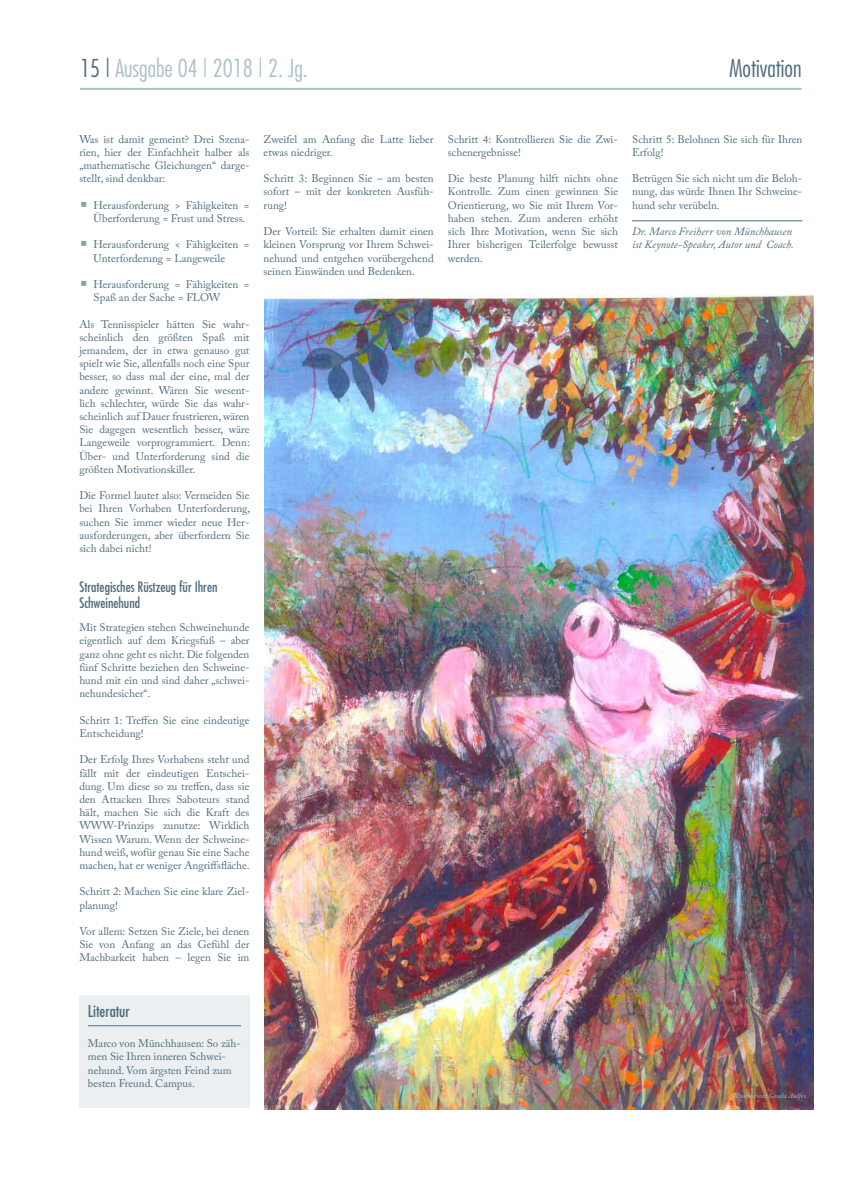
<style>
.page{position:relative;width:842px;height:1191px;background:#fff}
.page>*{position:absolute;margin:0;border:0;box-sizing:border-box;transform-origin:0 0}
.t1{font:300 condensed 24px "Futura";color:#acc0c8}
.t2{font:300 condensed 24px "Futura";color:#4f6b7b}
.t3{font:condensed 16px "Futura";color:#4f6b7b}
.t4{font:condensed 14px/16.8px "Futura";color:#4f6b7b}
.t5{font:11px/13.2px "Adobe Caslon Pro";color:#4f6b7b;text-align:justify}
.t6{font:italic 11px/13.2px "Adobe Caslon Pro";color:#4f6b7b}
.t7{font:italic 600 7px "Adobe Caslon Pro";letter-spacing:.025em;color:#acc0c8}
.s1{color:#4f6b7b}
</style>
<div class="page">
<hr style="left:80px;top:88px;width:721px;height:2px;background:#acc0c8">
<hr style="left:632px;top:221px;width:170px;height:1px;background:#4f6b7b">
<img style="left:264px;top:295px;width:550px;height:814px">
<div style="left:79px;top:995px;width:170px;height:113px;background:#ebeff1"></div>
<hr style="left:88px;top:1025px;width:153px;height:1px;background:#4f6b7b">
<h1 class="t1" style="left:80px;top:53px;width:229px"><span class="s1">15 |</span> Ausgabe 04 | 2018 | 2. Jg.</h1>
<h1 class="t2" style="left:729px;top:53px;width:74px">Motivation</h1>
<p class="t5" style="left:79px;top:132px;width:172px">Was ist damit gemeint? Drei Szena&shy;rien, hier der Einfachheit halber als „mathematische Gleichungen“ darge&shy;stellt, sind denkbar:</p>
<p class="t5" style="left:94px;top:198px;width:157px">Herausforderung &gt; Fähigkeiten =<br>Überforderung = Frust und Stress.</p>
<p class="t5" style="left:94px;top:238px;width:157px">Herausforderung &lt; Fähigkeiten =<br>Unterforderung = Langeweile</p>
<p class="t5" style="left:94px;top:277px;width:157px">Herausforderung = Fähigkeiten =<br>Spaß an der Sache = FLOW</p>
<p class="t5" style="left:79px;top:317px;width:172px">Als Tennisspieler hätten Sie wahr&shy;scheinlich den größten Spaß mit jemandem, der in etwa genauso gut spielt wie Sie, allenfalls noch eine Spur besser, so dass mal der eine, mal der andere gewinnt. Wären Sie wesent&shy;lich schlechter, würde Sie das wahr&shy;scheinlich auf Dauer frustrieren, wären Sie dagegen wesentlich besser, wäre Langeweile vorprogrammiert. Denn:<br>Über- und Unterforderung sind die größten Motivationskiller.</p>
<p class="t5" style="left:79px;top:489px;width:172px">Die Formel lautet also: Vermeiden Sie bei Ihren Vorhaben Unterforderung, suchen Sie immer wieder neue Her&shy;ausforderungen, aber überfordern Sie sich dabei nicht!</p>
<p class="t4" style="left:79px;top:578px;width:140px">Strategisches Rüstzeug für Ihren<br>Schweinehund</p>
<p class="t5" style="left:79px;top:621px;width:172px">Mit Strategien stehen Schweinehunde eigentlich auf dem Kriegsfuß – aber ganz ohne geht es nicht. Die folgenden fünf Schritte beziehen den Schweine&shy;hund mit ein und sind daher „schwei&shy;nehundesicher“.</p>
<p class="t5" style="left:79px;top:713px;width:172px">Schritt 1: Treffen Sie eine eindeutige<br>Entscheidung!</p>
<p class="t5" style="left:79px;top:753px;width:172px">Der Erfolg Ihres Vorhabens steht und fällt mit der eindeutigen Entschei&shy;dung. Um diese so zu treffen, dass sie den Attacken Ihres Saboteurs stand hält, machen Sie sich die Kraft des WWW-Prinzips zunutze: Wirklich Wissen Warum. Wenn der Schweine&shy;hund weiß, wofür genau Sie eine Sache machen, hat er weniger Angriffsfläche.</p>
<p class="t5" style="left:79px;top:885px;width:172px">Schritt 2: Machen Sie eine klare Ziel&shy;planung!</p>
<p class="t5" style="left:79px;top:924px;width:172px">Vor allem: Setzen Sie Ziele, bei denen Sie von Anfang an das Gefühl der Machbarkeit haben – legen Sie im</p>
<p class="t5" style="left:264px;top:132px;width:172px">Zweifel am Anfang die Latte lieber etwas niedriger.</p>
<p class="t5" style="left:264px;top:172px;width:172px">Schritt 3: Beginnen Sie – am besten sofort – mit der konkreten Ausfüh&shy;rung!</p>
<p class="t5" style="left:264px;top:225px;width:172px">Der Vorteil: Sie erhalten damit einen kleinen Vorsprung vor Ihrem Schwei&shy;nehund und entgehen vorübergehend seinen Einwänden und Bedenken.</p>
<p class="t5" style="left:448px;top:132px;width:172px">Schritt 4: Kontrollieren Sie die Zwi&shy;schenergebnisse!</p>
<p class="t5" style="left:448px;top:172px;width:172px">Die beste Planung hilft nichts ohne Kontrolle. Zum einen gewinnen Sie Orientierung, wo Sie mit Ihrem Vor&shy;haben stehen. Zum anderen erhöht sich Ihre Motivation, wenn Sie sich Ihrer bisherigen Teilerfolge bewusst werden.</p>
<p class="t5" style="left:632px;top:132px;width:172px">Schritt 5: Belohnen Sie sich für Ihren<br>Erfolg!</p>
<p class="t5" style="left:632px;top:172px;width:172px">Betrügen Sie sich nicht um die Beloh&shy;nung, das würde Ihnen Ihr Schweine&shy;hund sehr verübeln.</p>
<p class="t6" style="left:632px;top:225px;width:163px">Dr. Marco Freiherr von Münchhausen ist Keynote-Speaker, Autor und Coach.</p>
<h2 class="t3" style="left:88px;top:1001px;width:43px">Literatur</h2>
<p class="t5" style="left:88px;top:1036px;width:155px;text-align:left">Marco von Münchhausen: So zäh&shy;men Sie Ihren inneren Schwei&shy;nehund. Vom ärgsten Feind zum besten Freund. Campus.</p>
<p class="t7" style="left:732px;top:1091px;width:75px">Illustration: Gisela Aulfes</p>
</div>
